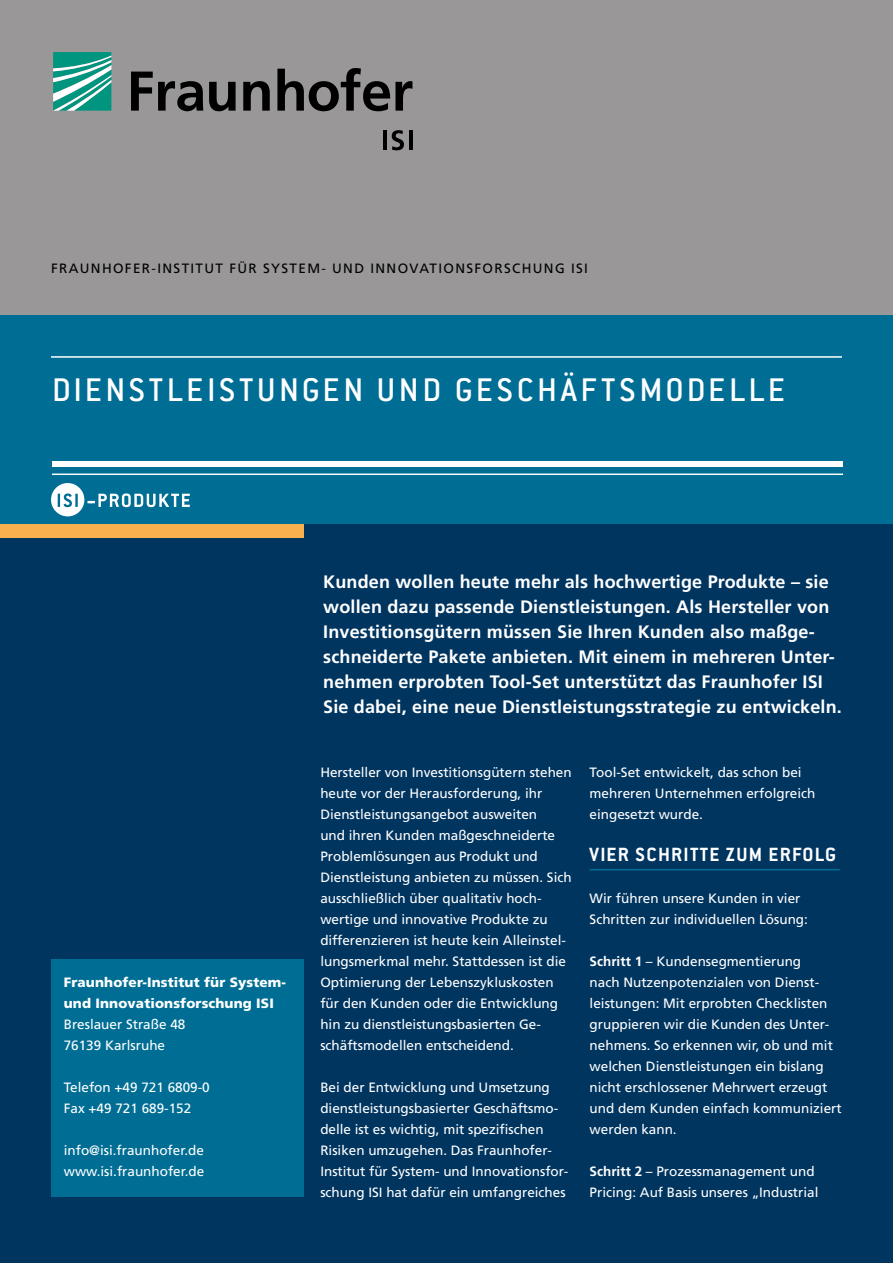
<style>
.page{position:relative;width:893px;height:1263px;background:#fff}
.page>*{position:absolute;margin:0;border:0;box-sizing:border-box;transform-origin:0 0}
.t1{font:500 36px "Conduit ITC Std";letter-spacing:.1em;color:#fff}
.t2{font:700 21px "Conduit ITC Std";letter-spacing:.06em;color:#fff}
.t3{font:700 18px/25.2px "Frutiger LT Com";letter-spacing:.01em;color:#fff}
.t4{font:13.5px/21px "Frutiger LT Com";color:#fff}
.t5{font:13.5px "Frutiger LT Com";letter-spacing:.1em;color:#000}
.t6{font:900 13.5px/21px "Frutiger LT Com";letter-spacing:.01em;color:#fff}
.s1{font-weight:700}
</style>
<div class="page">
<div style="left:0;top:315px;width:893px;height:210px;background:#006e94"></div>
<div style="left:0;top:525px;width:893px;height:738px;background:#003560"></div>
<div style="left:0;top:525px;width:303px;height:13px;background:#f8af4e"></div>
<div style="left:0;top:0;width:893px;height:315px;background:#999797"></div>
<svg style="left:53px;top:52px;width:58px;height:59px;background:#4ab1a2"></svg>
<svg style="left:131px;top:68px;width:281px;height:43px"></svg>
<hr style="left:383px;top:130px;width:4px;height:20px;background:#000">
<svg style="left:392px;top:130px;width:12px;height:20px"></svg>
<hr style="left:409px;top:130px;width:3px;height:20px;background:#000">
<hr style="left:51px;top:356px;width:791px;height:2px;background:#fff">
<hr style="left:52px;top:473px;width:791px;height:2px;background:#fff">
<div style="left:52px;top:462px;width:791px;height:5px;background:#fff"></div>
<hr style="left:590px;top:869px;width:250px;height:1px;background:#006e94">
<div style="left:51px;top:959px;width:252px;height:238px;background:#006e94"></div>
<svg style="left:51px;top:483px;width:139px;height:33px"></svg>
<p class="t5" style="left:51px;top:260px;width:538px">FRAUNHOFER-INSTITUT FÜR SYSTEM- UND INNOVATIONSFORSCHUNG ISI</p>
<h1 class="t1" style="left:52px;top:368px;width:735px">DIENSTLEISTUNGEN UND GESCHÄFTSMODELLE</h1>
<p class="t6" style="left:64px;top:971px;width:224px">Fraunhofer-Institut für System&shy;und Innovationsforschung ISI</p>
<p class="t4" style="left:64px;top:1013px;width:123px">Breslauer Straße 48<br>76139 Karlsruhe</p>
<p class="t4" style="left:64px;top:1076px;width:147px">Telefon +49 721 6809-0<br>Fax +49 721 689-152</p>
<p class="t4" style="left:64px;top:1140px;width:142px">info@isi.fraunhofer.de www.isi.fraunhofer.de</p>
<p class="t3" style="left:323px;top:569px;width:520px">Kunden wollen heute mehr als hochwertige Produkte – sie wollen dazu passende Dienstleistungen. Als Hersteller von Investitionsgütern müssen Sie Ihren Kunden also maßge&shy;schneiderte Pakete anbieten. Mit einem in mehreren Unter&shy;nehmen erprobten Tool-Set unterstützt das Fraunhofer ISI Sie dabei, eine neue Dienstleistungsstrategie zu entwickeln.</p>
<p class="t4" style="left:320px;top:761px;width:253px">Hersteller von Investitionsgütern stehen heute vor der Herausforderung, ihr Dienstleistungsangebot ausweiten<br>und ihren Kunden maßgeschneiderte Problemlösungen aus Produkt und Dienstleistung anbieten zu müssen. Sich ausschließlich über qualitativ hoch&shy;wertige und innovative Produkte zu differenzieren ist heute kein Alleinstel&shy;lungsmerkmal mehr. Stattdessen ist die Optimierung der Lebenszykluskosten für den Kunden oder die Entwicklung hin zu dienstleistungsbasierten Ge&shy;schäftsmodellen entscheidend.</p>
<p class="t4" style="left:320px;top:1077px;width:250px">Bei der Entwicklung und Umsetzung dienstleistungsbasierter Geschäftsmo&shy;delle ist es wichtig, mit spezifischen Risiken umzugehen. Das Fraunhofer-Institut für System- und Innovationsfor&shy;schung ISI hat dafür ein umfangreiches</p>
<p class="t4" style="left:590px;top:761px;width:227px">Tool-Set entwickelt, das schon bei mehreren Unternehmen erfolgreich eingesetzt wurde.</p>
<h2 class="t2" style="left:590px;top:841px;width:248px">VIER SCHRITTE ZUM ERFOLG</h2>
<p class="t4" style="left:590px;top:887px;width:220px">Wir führen unsere Kunden in vier<br>Schritten zur individuellen Lösung:</p>
<p class="t4" style="left:590px;top:950px;width:254px"><span class="s1">Schritt 1</span> – Kundensegmentierung<br>nach Nutzenpotenzialen von Dienst&shy;leistungen: Mit erprobten Checklisten gruppieren wir die Kunden des Unter&shy;nehmens. So erkennen wir, ob und mit welchen Dienstleistungen ein bislang nicht erschlossener Mehrwert erzeugt und dem Kunden einfach kommuniziert werden kann.</p>
<p class="t4" style="left:590px;top:1161px;width:230px"><span class="s1">Schritt 2</span> – Prozessmanagement und<br>Pricing: Auf Basis unseres „Industrial</p>
</div>
